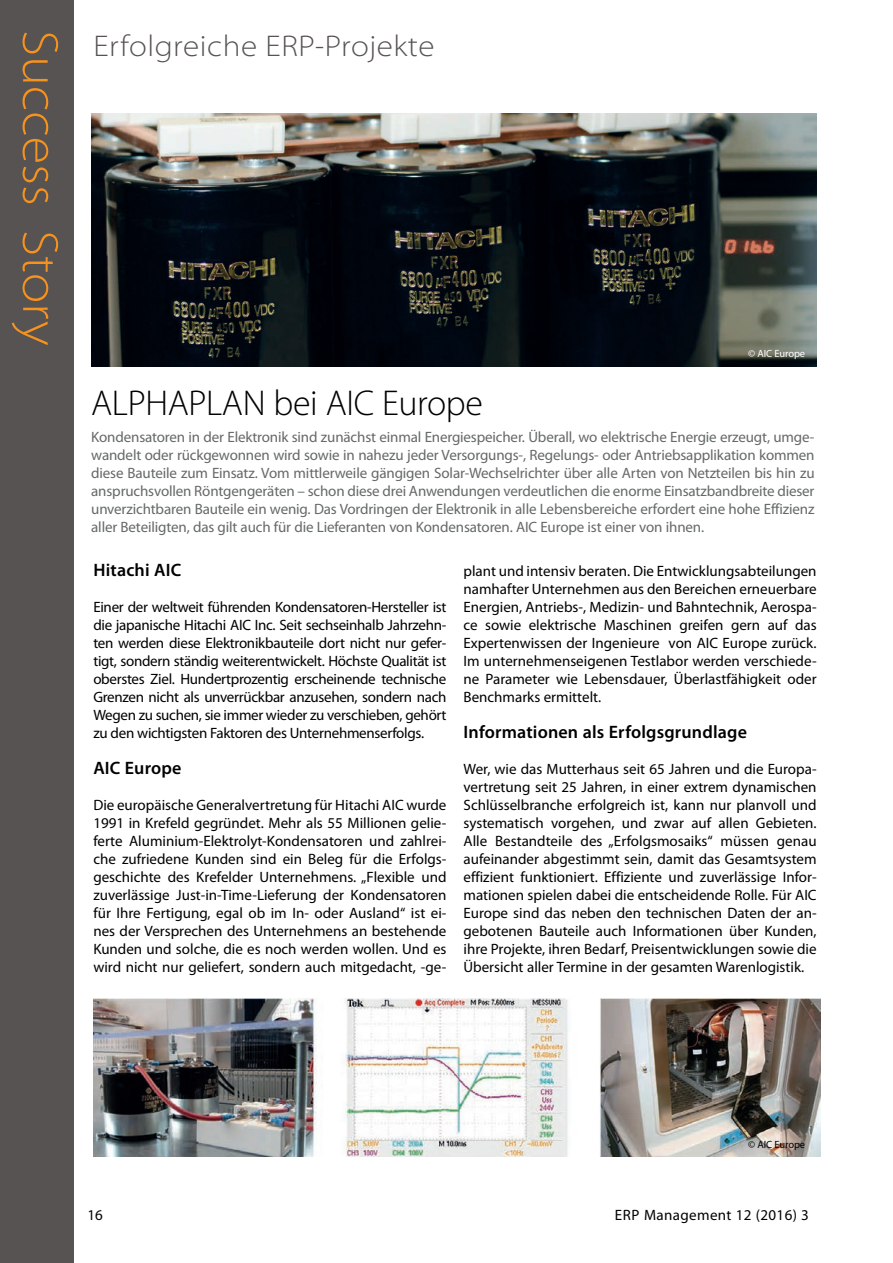
<style>
.page{position:relative;width:893px;height:1263px;background:#fff}
.page>*{position:absolute;margin:0;border:0;box-sizing:border-box;transform-origin:0 0}
.t1{font:300 semi-expanded 51px "Myriad Pro";color:#f6921e}
.t2{font:300 36px "Myriad Pro";letter-spacing:-.01em;color:#000001}
.t3{font:300 semi-expanded 30px "Myriad Pro";letter-spacing:.02em;color:#565352}
.t4{font:600 18px "Myriad Pro";letter-spacing:.01em;color:#000001}
.t5{font:15px/18px "Myriad Pro";color:#000001;text-align:justify}
.t6{font:15px/18px "Myriad Pro";letter-spacing:-.01em;color:#656969;text-align:justify}
.t7{font:15px "Myriad Pro";letter-spacing:.025em;color:#000001}
.t8{font:10.5px "Myriad Pro";letter-spacing:-.01em;color:#fff}
.t9{font:10.5px "Myriad Pro";letter-spacing:-.01em;color:#000001}
</style>
<div class="page">
<div style="left:0;top:0;width:73px;height:1262px;background:#565352"></div>
<img style="left:92px;top:113px;width:724px;height:253px">
<img style="left:93px;top:998px;width:727px;height:158px">
<h1 class="t1" style="left:60px;top:30px;width:317px;rotate:90deg">Success Story</h1>
<h3 class="t3" style="left:93px;top:34px;width:343px">Erfolgreiche ERP-Projekte</h3>
<p class="t8" style="left:748px;top:348px;width:59px">© AIC Europe</p>
<h2 class="t2" style="left:91px;top:386px;width:393px">ALPHAPLAN bei AIC Europe</h2>
<p class="t6" style="left:91px;top:428px;width:724px">Kondensatoren in der Elektronik sind zunächst einmal Energiespeicher. Überall, wo elektrische Energie erzeugt, umge&shy;wandelt oder rückgewonnen wird sowie in nahezu jeder Versorgungs-, Regelungs- oder Antriebsapplikation kommen diese Bauteile zum Einsatz. Vom mittlerweile gängigen Solar-Wechselrichter über alle Arten von Netzteilen bis hin zu anspruchsvollen Röntgengeräten – schon diese drei Anwendungen verdeutlichen die enorme Einsatzbandbreite dieser unverzichtbaren Bauteile ein wenig. Das Vordringen der Elektronik in alle Lebensbereiche erfordert eine hohe Effizienz aller Beteiligten, das gilt auch für die Lieferanten von Kondensatoren. AIC Europe ist einer von ihnen.</p>
<p class="t4" style="left:93px;top:563px;width:89px">Hitachi AIC</p>
<p class="t5" style="left:93px;top:598px;width:354px">Einer der weltweit führenden Kondensatoren-Hersteller ist die japanische Hitachi AIC Inc. Seit sechseinhalb Jahrzehn&shy;ten werden diese Elektronikbauteile dort nicht nur gefer&shy;tigt, sondern ständig weiterentwickelt. Höchste Qualität ist oberstes Ziel. Hundertprozentig erscheinende technische Grenzen nicht als unverrückbar anzusehen, sondern nach Wegen zu suchen, sie immer wieder zu verschieben, gehört zu den wichtigsten Faktoren des Unternehmenserfolgs.</p>
<p class="t4" style="left:93px;top:761px;width:90px">AIC Europe</p>
<p class="t5" style="left:93px;top:796px;width:354px">Die europäische Generalvertretung für Hitachi AIC wurde 1991 in Krefeld gegründet. Mehr als 55 Millionen gelie&shy;ferte Aluminium-Elektrolyt-Kondensatoren und zahlrei&shy;che zufriedene Kunden sind ein Beleg für die Erfolgs&shy;geschichte des Krefelder Unternehmens. „Flexible und zuverlässige Just-in-Time-Lieferung der Kondensatoren für Ihre Fertigung, egal ob im In- oder Ausland“ ist ei&shy;nes der Versprechen des Unternehmens an bestehende Kunden und solche, die es noch werden wollen. Und es wird nicht nur geliefert, sondern auch mitgedacht, -ge-</p>
<p class="t5" style="left:463px;top:562px;width:354px">plant und intensiv beraten. Die Entwicklungsabteilungen namhafter Unternehmen aus den Bereichen erneuerbare Energien, Antriebs-, Medizin- und Bahntechnik, Aerospa&shy;ce sowie elektrische Maschinen greifen gern auf das Expertenwissen der Ingenieure von AIC Europe zurück.<br>Im unternehmenseigenen Testlabor werden verschiede&shy;ne Parameter wie Lebensdauer, Überlastfähigkeit oder Benchmarks ermittelt.</p>
<p class="t4" style="left:463px;top:725px;width:285px">Informationen als Erfolgsgrundlage</p>
<p class="t5" style="left:463px;top:760px;width:354px">Wer, wie das Mutterhaus seit 65 Jahren und die Europa&shy;vertretung seit 25 Jahren, in einer extrem dynamischen Schlüsselbranche erfolgreich ist, kann nur planvoll und systematisch vorgehen, und zwar auf allen Gebieten.<br>Alle Bestandteile des „Erfolgsmosaiks“ müssen genau aufeinander abgestimmt sein, damit das Gesamtsystem effizient funktioniert. Effiziente und zuverlässige Infor&shy;mationen spielen dabei die entscheidende Rolle. Für AIC Europe sind das neben den technischen Daten der an&shy;gebotenen Bauteile auch Informationen über Kunden, ihre Projekte, ihren Bedarf, Preisentwicklungen sowie die Übersicht aller Termine in der gesamten Warenlogistik.</p>
<p class="t9" style="left:748px;top:1139px;width:59px">© AIC Europe</p>
<p class="t5" style="left:88px;top:1206px;width:17px">16</p>
<p class="t7" style="left:614px;top:1207px;width:196px">ERP Management 12 (2016) 3</p>
</div>
